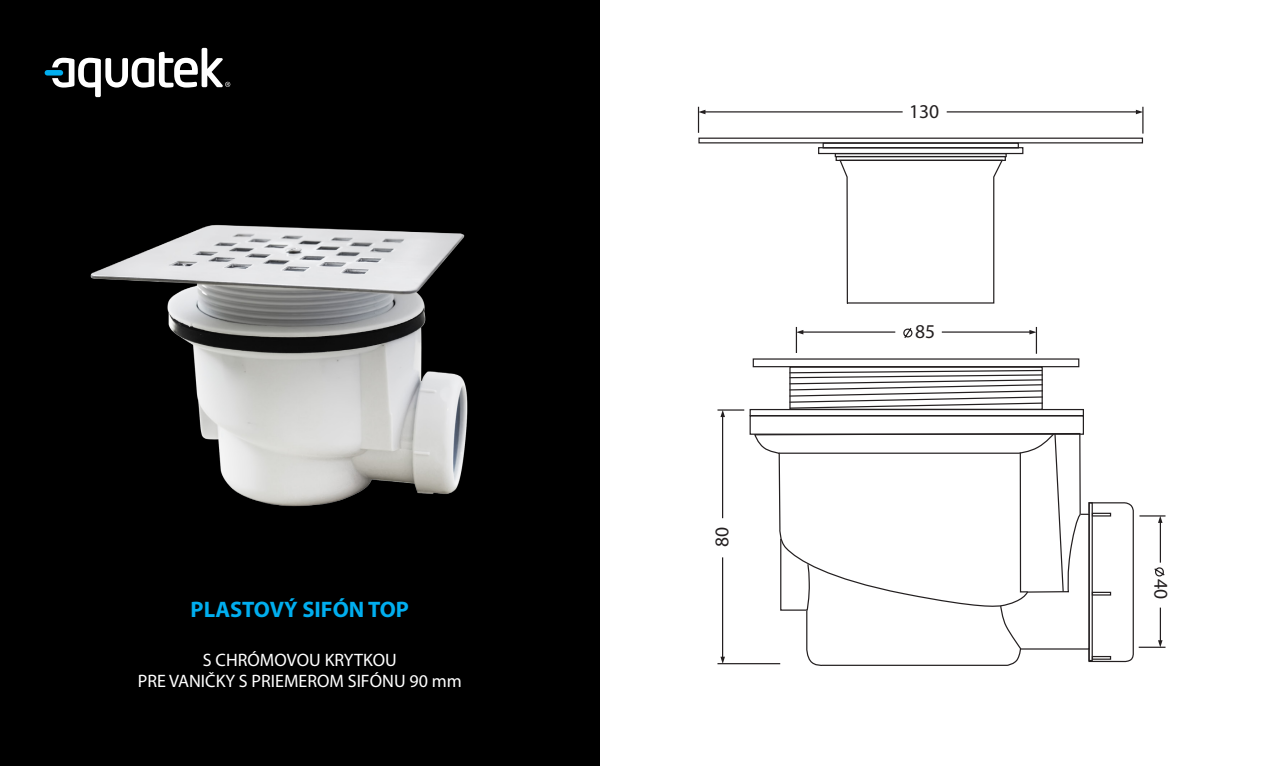
<style>
.page{position:relative;width:1263px;height:766px;background:#fff}
.page>*{position:absolute;margin:0;border:0;box-sizing:border-box;transform-origin:0 0}
.t1{font:700 22.5px "Myriad Pro";color:#00aeef}
.t2{font:19.65px "Myriad Pro";color:#231f20}
.t3{font:18px "Myriad Pro";color:#fff}
</style>
<div class="page">
<div style="left:749px;top:409px;width:335px;height:7px;border:1px solid #231f20"></div>
<div style="left:789px;top:366px;width:254px;height:44px;border:1px solid #231f20"></div>
<div style="left:753px;top:358px;width:326px;height:9px;border:1px solid #231f20"></div>
<svg style="left:839px;top:161px;width:164px;height:143px"></svg>
<div style="left:835px;top:156px;width:171px;height:5px;border:1px solid #231f20"></div>
<div style="left:835px;top:153px;width:172px;height:4px;border:1px solid #231f20"></div>
<div style="left:818px;top:147px;width:205px;height:7px;border:1px solid #231f20"></div>
<div style="left:822px;top:142px;width:197px;height:6px;border:1px solid #231f20"></div>
<div style="left:698px;top:137px;width:445px;height:6px;border:1px solid #231f20"></div>
<svg style="left:788px;top:369px;width:256px;height:40px"></svg>
<hr style="left:702px;top:111px;width:201px;height:1px;background:#231f20">
<svg style="left:1136px;top:107px;width:7px;height:26px"></svg>
<svg style="left:698px;top:107px;width:7px;height:26px"></svg>
<hr style="left:947px;top:111px;width:192px;height:1px;background:#231f20">
<hr style="left:800px;top:331px;width:95px;height:1px;background:#231f20">
<svg style="left:1029px;top:327px;width:8px;height:26px"></svg>
<svg style="left:796px;top:327px;width:7px;height:26px"></svg>
<hr style="left:942px;top:331px;width:91px;height:1px;background:#231f20">
<svg style="left:903px;top:328px;width:10px;height:10px"></svg>
<hr style="left:717px;top:663px;width:63px;height:1px;background:#231f20">
<hr style="left:722px;top:557px;width:1px;height:102px;background:#231f20">
<svg style="left:717px;top:409px;width:27px;height:8px"></svg>
<svg style="left:720px;top:656px;width:5px;height:7px"></svg>
<hr style="left:722px;top:413px;width:1px;height:105px;background:#231f20">
<svg style="left:778px;top:432px;width:388px;height:234px"></svg>
<div style="left:0;top:0;width:600px;height:765px;background:#000"></div>
<img style="left:90px;top:97px;width:378px;height:410px">
<svg style="left:52px;top:48px;width:178px;height:49px"></svg>
<div style="left:45px;top:70px;width:18px;height:5px;background:#00aeef;border-radius:3px"></div>
<p class="t1" style="left:191px;top:594px;width:220px">PLASTOVÝ SIFÓN TOP</p>
<p class="t3" style="left:203px;top:648px;width:195px">S CHRÓMOVOU KRYTKOU</p>
<p class="t3" style="left:138px;top:669px;width:325px">PRE VANIČKY S PRIEMEROM SIFÓNU 90 mm</p>
<p class="t2" style="left:710px;top:547px;width:22px;rotate:-90deg">80</p>
<p class="t2" style="left:909px;top:99px;width:32px">130</p>
<p class="t2" style="left:915px;top:319px;width:22px">85</p>
<p class="t2" style="left:1173px;top:579px;width:22px;rotate:90deg">40</p>
</div>
